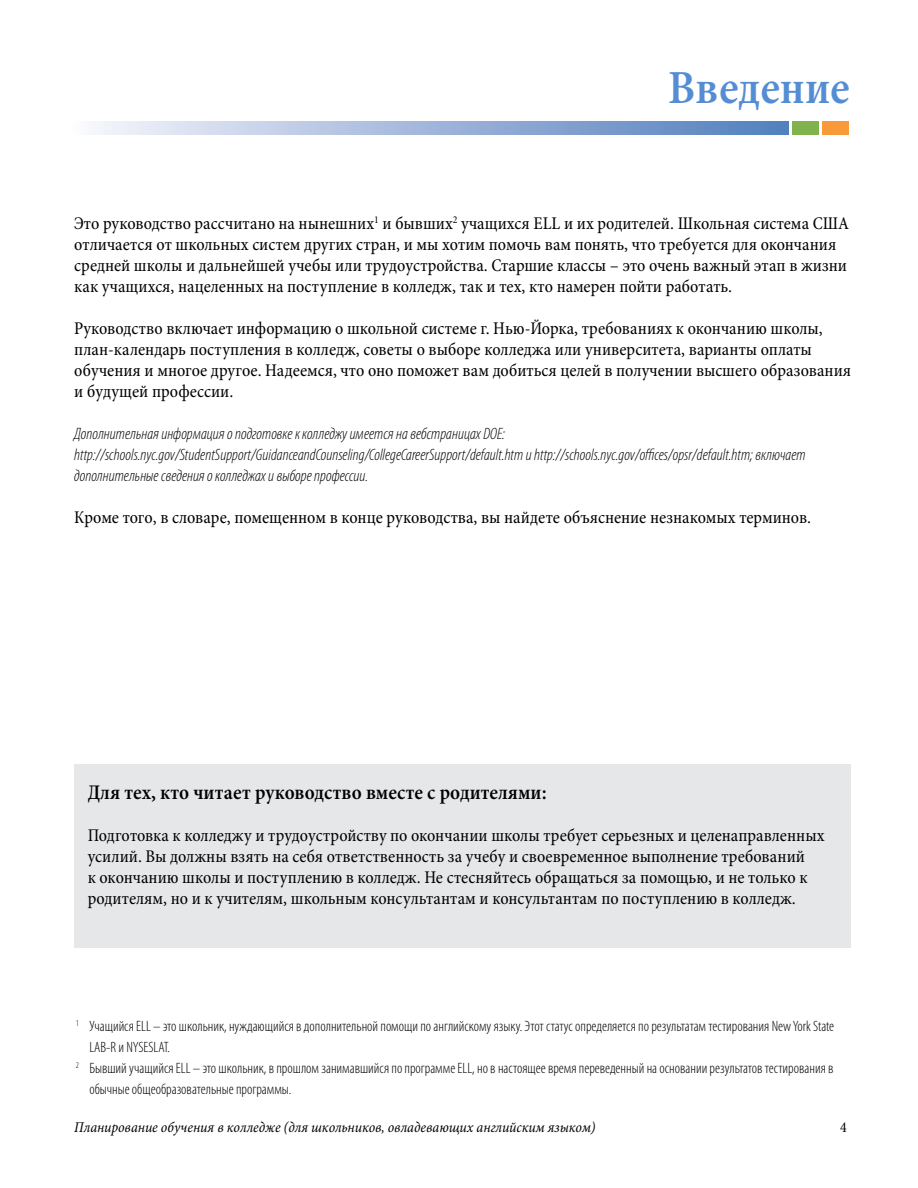
<style>
.page{position:relative;width:918px;height:1188px;background:#fff}
.page>*{position:absolute;margin:0;border:0;box-sizing:border-box;transform-origin:0 0}
.t1{font:600 condensed 48px "Minion Pro";color:#548dd4}
.t2{font:600 condensed 21px "Minion Pro";color:#000}
.t3{font:condensed 18px/21px "Minion Pro";color:#000}
.t4{font:italic 300 condensed 16.5px/21px "Myriad Pro";color:#000}
.t5{font:300 condensed 15px "Myriad Pro";color:#000}
.t6{font:italic condensed 15px "Minion Pro";color:#000}
.t7{font:condensed 15px "Minion Pro";color:#000}
</style>
<div class="page">
<svg style="left:97px;top:121px;width:691px;height:14px;background:#9fb6da"></svg>
<div style="left:792px;top:121px;width:27px;height:14px;background:#80b34d"></div>
<div style="left:822px;top:121px;width:27px;height:14px;background:#f89a3a"></div>
<div style="left:74px;top:765px;width:777px;height:183px;background:#e6e7e8"></div>
<h1 class="t1" style="left:668px;top:55px;width:183px">Введение</h1>
<p class="t3" style="left:74px;top:213px;width:776px">Это руководство рассчитано на нынешних<sup>1</sup> и бывших<sup>2</sup> учащихся ELL и их родителей. Школьная система США отличается от школьных систем других стран, и мы хотим помочь вам понять, что требуется для окончания средней школы и дальнейшей учебы или трудоустройства. Старшие классы – это очень важный этап в жизни как учащихся, нацеленных на поступление в колледж, так и тех, кто намерен пойти работать.</p>
<p class="t3" style="left:74px;top:318px;width:779px">Руководство включает информацию о школьной системе г. Нью-Йорка, требованиях к окончанию школы, план-календарь поступления в колледж, советы о выборе колледжа или университета, варианты оплаты обучения и многое другое. Надеемся, что оно поможет вам добиться целей в получении высшего образования и будущей профессии.</p>
<p class="t4" style="left:74px;top:423px;width:733px">Дополнительная информация о подготовке к колледжу имеется на вебстраницах DOE: http://schools.nyc.gov/StudentSupport/GuidanceandCounseling/CollegeCareerSupport/default.htm и http://schools.nyc.gov/offices/opsr/default.htm; включает дополнительные сведения о колледжах и выборе профессии.</p>
<p class="t3" style="left:74px;top:507px;width:738px">Кроме того, в словаре, помещенном в конце руководства, вы найдете объяснение незнакомых терминов.</p>
<p class="t2" style="left:88px;top:778px;width:460px">Для тех, кто читает руководство вместе с родителями:</p>
<p class="t3" style="left:88px;top:825px;width:738px">Подготовка к колледжу и трудоустройству по окончании школы требует серьезных и целенаправленных усилий. Вы должны взять на себя ответственность за учебу и своевременное выполнение требований<br>к окончанию школы и поступлению в колледж. Не стесняйтесь обращаться за помощью, и не только к родителям, но и к учителям, школьным консультантам и консультантам по поступлению в колледж.</p>
<p class="t5" style="left:76px;top:1017px;width:760px"><sup>1</sup> Учащийся ELL – это школьник, нуждающийся в дополнительной помощи по английскому языку. Этот статус определяется по результатам тестирования New York State</p>
<p class="t5" style="left:89px;top:1038px;width:82px">LAB-R и NYSESLAT.</p>
<p class="t5" style="left:76px;top:1059px;width:759px"><sup>2</sup> Бывший учащийся ELL – это школьник, в прошлом занимавшийся по программе ELL, но в настоящее время переведенный на основании результатов тестирования в</p>
<p class="t5" style="left:89px;top:1080px;width:204px">обычные общеобразовательные программы.</p>
<p class="t6" style="left:74px;top:1117px;width:523px">Планирование обучения в колледже (для школьников, овладевающих английским языком)</p>
<p class="t7" style="left:840px;top:1117px;width:8px">4</p>
</div>
